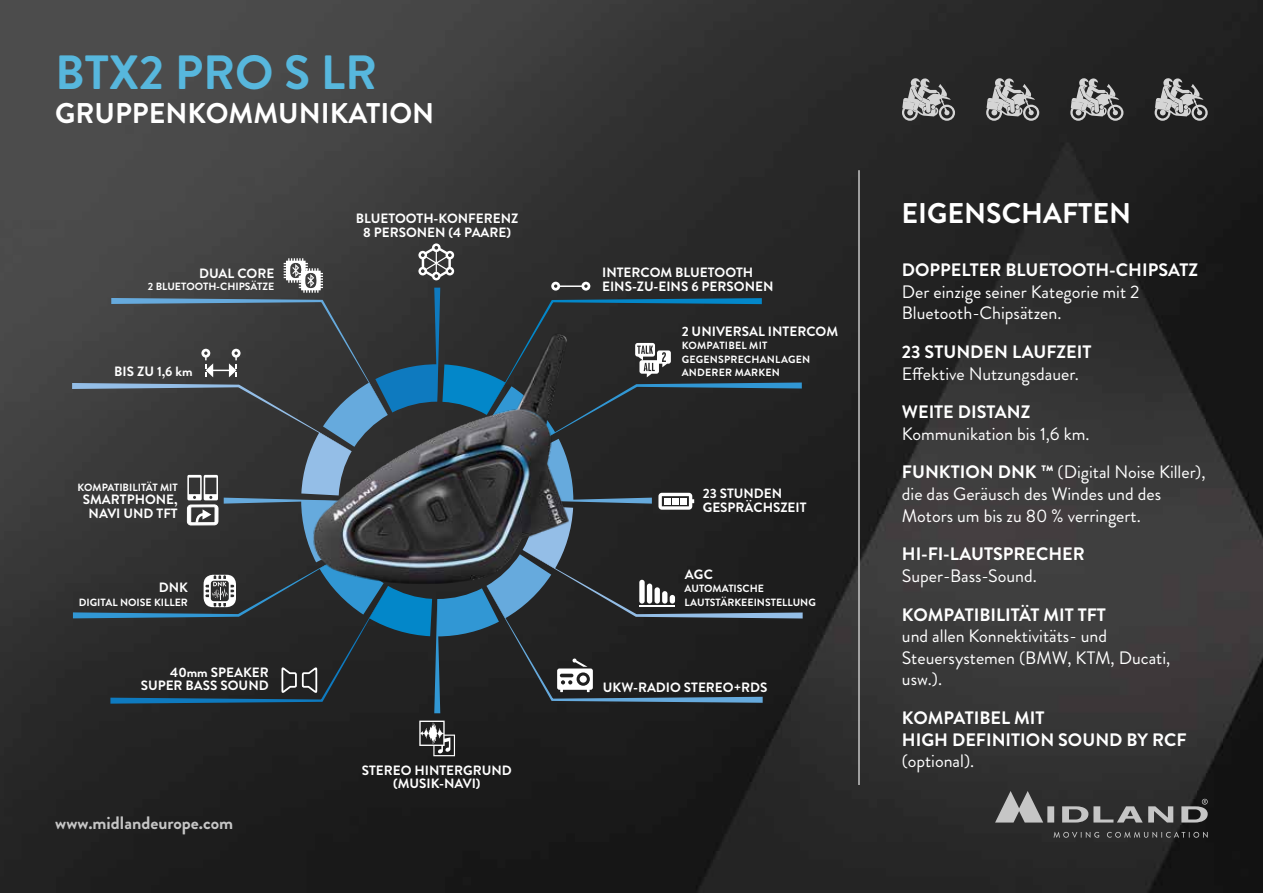
<style>
.page{position:relative;width:1263px;height:893px;background:#fff}
.page>*{position:absolute;margin:0;border:0;box-sizing:border-box;transform-origin:0 0}
.t1{font:700 48px "Brandon Grotesque";color:#57b7dd}
.t2{font:700 28.5px "Brandon Grotesque";color:#fff}
.t3{font:18px/21.6px "Brandon Grotesque";color:#fff}
.t4{font:700 18px/21.6px "Brandon Grotesque";color:#fff}
.t5{font:700 18px "Brandon Grotesque";color:#c6c6c6}
.t6{font:700 13.5px/13.5px "Brandon Grotesque";color:#fff;text-align:center}
.t7{font:700 10.5px/13.5px "Brandon Grotesque";color:#fff}
.t8{font:700 10.5px/13.5px "Brandon Grotesque";letter-spacing:.02em;color:#fff}
.s1{font-weight:700}
</style>
<div class="page">
<img style="left:0;top:0;width:1263px;height:893px">
<hr style="left:858px;top:170px;width:2px;height:615px;background:#c6c6c6">
<svg style="left:995px;top:791px;width:213px;height:31px;background:#5b5b5b"></svg>
<svg style="left:1053px;top:832px;width:155px;height:6px"></svg>
<svg style="left:419px;top:721px;width:36px;height:35px"></svg>
<svg style="left:72px;top:243px;width:731px;height:470px;background:#303437"></svg>
<img style="left:306px;top:325px;width:278px;height:272px">
<svg style="left:902px;top:78px;width:53px;height:43px;background:#7a7a7a"></svg>
<svg style="left:986px;top:78px;width:53px;height:43px;background:#797979"></svg>
<svg style="left:1070px;top:78px;width:53px;height:43px;background:#777"></svg>
<svg style="left:1154px;top:78px;width:54px;height:43px;background:#757575"></svg>
<h1 class="t1" style="left:55px;top:39px;width:323px">BTX2 PRO S LR</h1>
<h2 class="t2" style="left:55px;top:93px;width:380px">GRUPPENKOMMUNIKATION</h2>
<p class="t6" style="left:199px;top:267px;width:77px">DUAL CORE</p>
<p class="t7" style="left:148px;top:280px;width:128px">2 BLUETOOTH-CHIPSÄTZE</p>
<p class="t6" style="left:114px;top:365px;width:80px">BIS ZU 1,6 km</p>
<p class="t7" style="left:77px;top:480px;width:102px">KOMPATIBILITÄT MIT</p>
<p class="t6" style="left:83px;top:493px;width:96px">SMARTPHONE,<br>NAVI UND TFT</p>
<p class="t6" style="left:159px;top:581px;width:31px">DNK</p>
<p class="t7" style="left:79px;top:596px;width:111px">DIGITAL NOISE KILLER</p>
<p class="t6" style="left:141px;top:666px;width:130px;text-align:right">40mm SPEAKER<br>SUPER BASS SOUND</p>
<p class="t5" style="left:55px;top:810px;width:180px">www.midlandeurope.com</p>
<p class="t6" style="left:356px;top:212px;width:164px">BLUETOOTH-KONFERENZ<br>8 PERSONEN (4 PAARE)</p>
<p class="t6" style="left:362px;top:763px;width:152px">STEREO HINTERGRUND (MUSIK-NAVI)</p>
<p class="t6" style="left:602px;top:266px;width:173px;text-align:left">INTERCOM BLUETOOTH<br>EINS-ZU-EINS 6 PERSONEN</p>
<p class="t6" style="left:682px;top:324px;width:158px">2 UNIVERSAL INTERCOM</p>
<p class="t8" style="left:682px;top:339px;width:130px">KOMPATIBEL MIT<br>GEGENSPRECHANLAGEN<br>ANDERER MARKEN</p>
<p class="t6" style="left:703px;top:487px;width:105px;text-align:left">23 STUNDEN<br>GESPRÄCHSZEIT</p>
<p class="t6" style="left:685px;top:567px;width:30px">AGC</p>
<p class="t7" style="left:685px;top:582px;width:133px">AUTOMATISCHE<br>LAUTSTÄRKEEINSTELLUNG</p>
<p class="t6" style="left:603px;top:681px;width:166px">UKW-RADIO STEREO+RDS</p>
<h2 class="t2" style="left:901px;top:193px;width:231px">EIGENSCHAFTEN</h2>
<p class="t4" style="left:902px;top:259px;width:298px">DOPPELTER BLUETOOTH-CHIPSATZ</p>
<p class="t3" style="left:902px;top:281px;width:239px">Der einzige seiner Kategorie mit 2<br>Bluetooth-Chipsätzen.</p>
<p class="t4" style="left:902px;top:341px;width:191px">23 STUNDEN LAUFZEIT</p>
<p class="t3" style="left:902px;top:363px;width:179px">Effektive Nutzungsdauer.</p>
<p class="t4" style="left:902px;top:402px;width:130px">WEITE DISTANZ</p>
<p class="t3" style="left:902px;top:415px;width:305px;line-height:38.5px">Kommunikation bis 1,6 km.<br><span class="s1">FUNKTION DNK ™</span> (Digital Noise Killer),</p>
<p class="t3" style="left:902px;top:483px;width:261px">die das Geräusch des Windes und des<br>Motors um bis zu 80 % verringert.</p>
<p class="t4" style="left:902px;top:544px;width:184px">HI-FI-LAUTSPRECHER</p>
<p class="t3" style="left:902px;top:565px;width:136px">Super-Bass-Sound.</p>
<p class="t4" style="left:902px;top:604px;width:206px">KOMPATIBILITÄT MIT TFT</p>
<p class="t3" style="left:902px;top:625px;width:270px">und allen Konnektivitäts- und<br>Steuersystemen (BMW, KTM, Ducati, usw.).</p>
<p class="t4" style="left:902px;top:707px;width:286px">KOMPATIBEL MIT<br>HIGH DEFINITION SOUND BY RCF</p>
<p class="t3" style="left:902px;top:750px;width:74px">(optional).</p>
</div>
